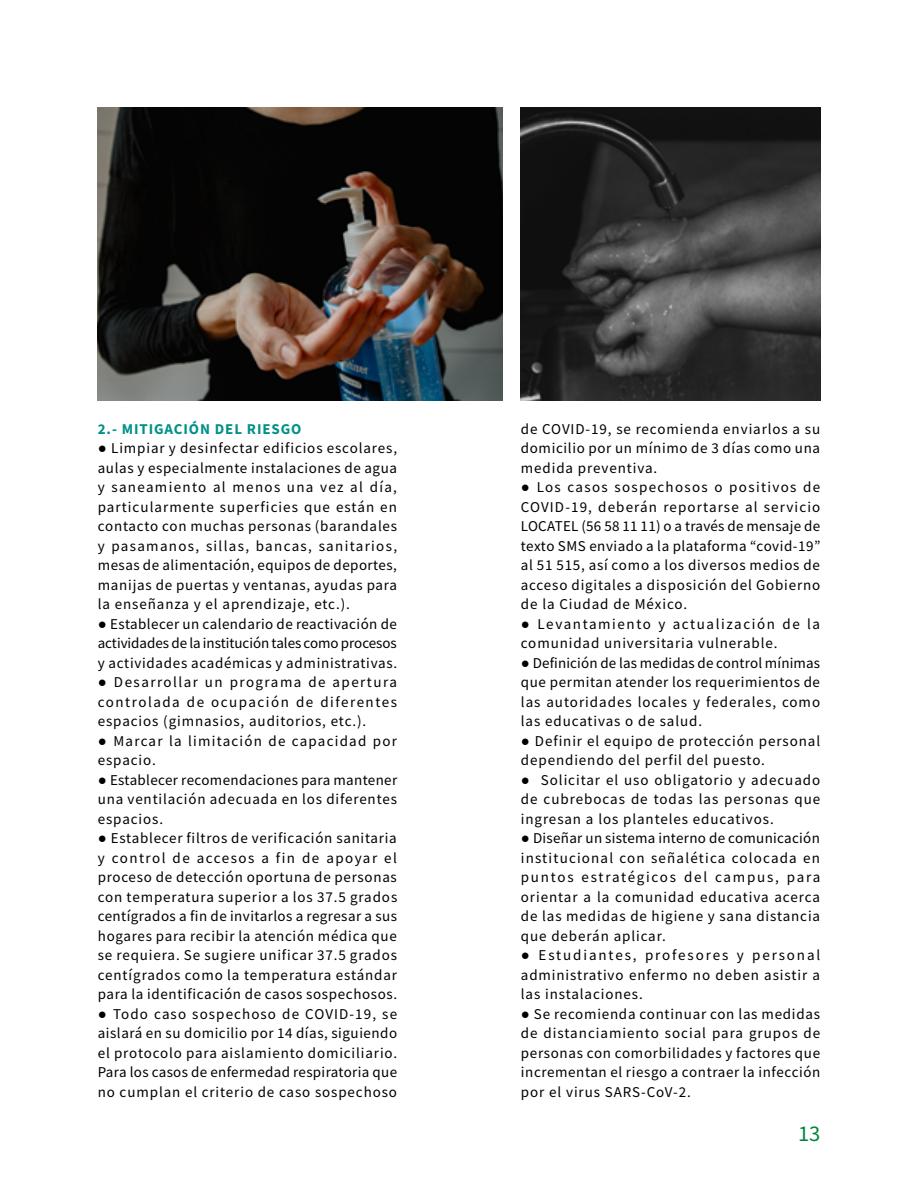
<style>
.page{position:relative;width:918px;height:1188px;background:#fff}
.page>*{position:absolute;margin:0;border:0;box-sizing:border-box;transform-origin:0 0}
.t1{font:22.5px "Source Sans Pro";color:#00853d}
.t2{font:15px/19.5px "Source Sans Pro";letter-spacing:.06em;color:#000;text-align:justify}
.t3{font:15px/19.5px "Source Sans Pro";letter-spacing:.08em;color:#000}
.t4{font:700 15px "Source Sans Pro";letter-spacing:.06em;color:#009187}
.s1{font-family:"Arial Narrow"}
</style>
<div class="page">
<img style="left:98px;top:108px;width:405px;height:292px">
<img style="left:521px;top:108px;width:299px;height:292px">
<p class="t4" style="left:98px;top:419px;width:205px">2.- MITIGACIÓN DEL RIESGO</p>
<p class="t2" style="left:98px;top:438px;width:301px"><span class="s1">●</span> Limpiar y desinfectar edificios escolares, aulas y especialmente instalaciones de agua y saneamiento al menos una vez al día, particularmente superficies que están en contacto con muchas personas (barandales y pasamanos, sillas, bancas, sanitarios, mesas de alimentación, equipos de deportes, manijas de puertas y ventanas, ayudas para la enseñanza y el aprendizaje, etc.).</p>
<p class="t2" style="left:98px;top:614px;width:301px"><span class="s1">●</span> Establecer un calendario de reactivación de actividades de la institución tales como procesos y actividades académicas y administrativas.</p>
<p class="t2" style="left:98px;top:672px;width:301px"><span class="s1">●</span> Desarrollar un programa de apertura controlada de ocupación de diferentes espacios (gimnasios, auditorios, etc.).</p>
<p class="t3" style="left:98px;top:731px;width:301px"><span class="s1">●</span> Marcar la limitación de capacidad por espacio.</p>
<p class="t2" style="left:98px;top:770px;width:301px"><span class="s1">●</span> Establecer recomendaciones para mantener una ventilación adecuada en los diferentes espacios.</p>
<p class="t2" style="left:98px;top:828px;width:301px"><span class="s1">●</span> Establecer filtros de verificación sanitaria y control de accesos a fin de apoyar el proceso de detección oportuna de personas con temperatura superior a los 37.5 grados centígrados a fin de invitarlos a regresar a sus hogares para recibir la atención médica que se requiera. Se sugiere unificar 37.5 grados centígrados como la temperatura estándar para la identificación de casos sospechosos.</p>
<p class="t2" style="left:98px;top:1004px;width:301px"><span class="s1">●</span> Todo caso sospechoso de COVID-19, se aislará en su domicilio por 14 días, siguiendo el protocolo para aislamiento domiciliario.<br>Para los casos de enfermedad respiratoria que no cumplan el criterio de caso sospechoso</p>
<p class="t2" style="left:521px;top:419px;width:301px">de COVID-19, se recomienda enviarlos a su domicilio por un mínimo de 3 días como una medida preventiva.</p>
<p class="t2" style="left:521px;top:477px;width:301px"><span class="s1">●</span> Los casos sospechosos o positivos de COVID-19, deberán reportarse al servicio LOCATEL (56 58 11 11) o a través de mensaje de texto SMS enviado a la plataforma “covid-19” al 51 515, así como a los diversos medios de acceso digitales a disposición del Gobierno de la Ciudad de México.</p>
<p class="t2" style="left:521px;top:614px;width:301px"><span class="s1">●</span> Levantamiento y actualización de la comunidad universitaria vulnerable.</p>
<p class="t2" style="left:521px;top:653px;width:301px"><span class="s1">●</span> Definición de las medidas de control mínimas que permitan atender los requerimientos de las autoridades locales y federales, como las educativas o de salud.</p>
<p class="t2" style="left:521px;top:731px;width:301px"><span class="s1">●</span> Definir el equipo de protección personal dependiendo del perfil del puesto.</p>
<p class="t2" style="left:521px;top:770px;width:301px"><span class="s1">●</span> Solicitar el uso obligatorio y adecuado de cubrebocas de todas las personas que ingresan a los planteles educativos.</p>
<p class="t2" style="left:521px;top:828px;width:301px"><span class="s1">●</span> Diseñar un sistema interno de comunicación institucional con señalética colocada en puntos estratégicos del campus, para orientar a la comunidad educativa acerca de las medidas de higiene y sana distancia que deberán aplicar.</p>
<p class="t2" style="left:521px;top:945px;width:301px"><span class="s1">●</span> Estudiantes, profesores y personal administrativo enfermo no deben asistir a las instalaciones.</p>
<p class="t2" style="left:521px;top:1004px;width:301px"><span class="s1">●</span> Se recomienda continuar con las medidas de distanciamiento social para grupos de personas con comorbilidades y factores que incrementan el riesgo a contraer la infección por el virus SARS-CoV-2.</p>
<h1 class="t1" style="left:798px;top:1119px;width:23px">13</h1>
</div>
